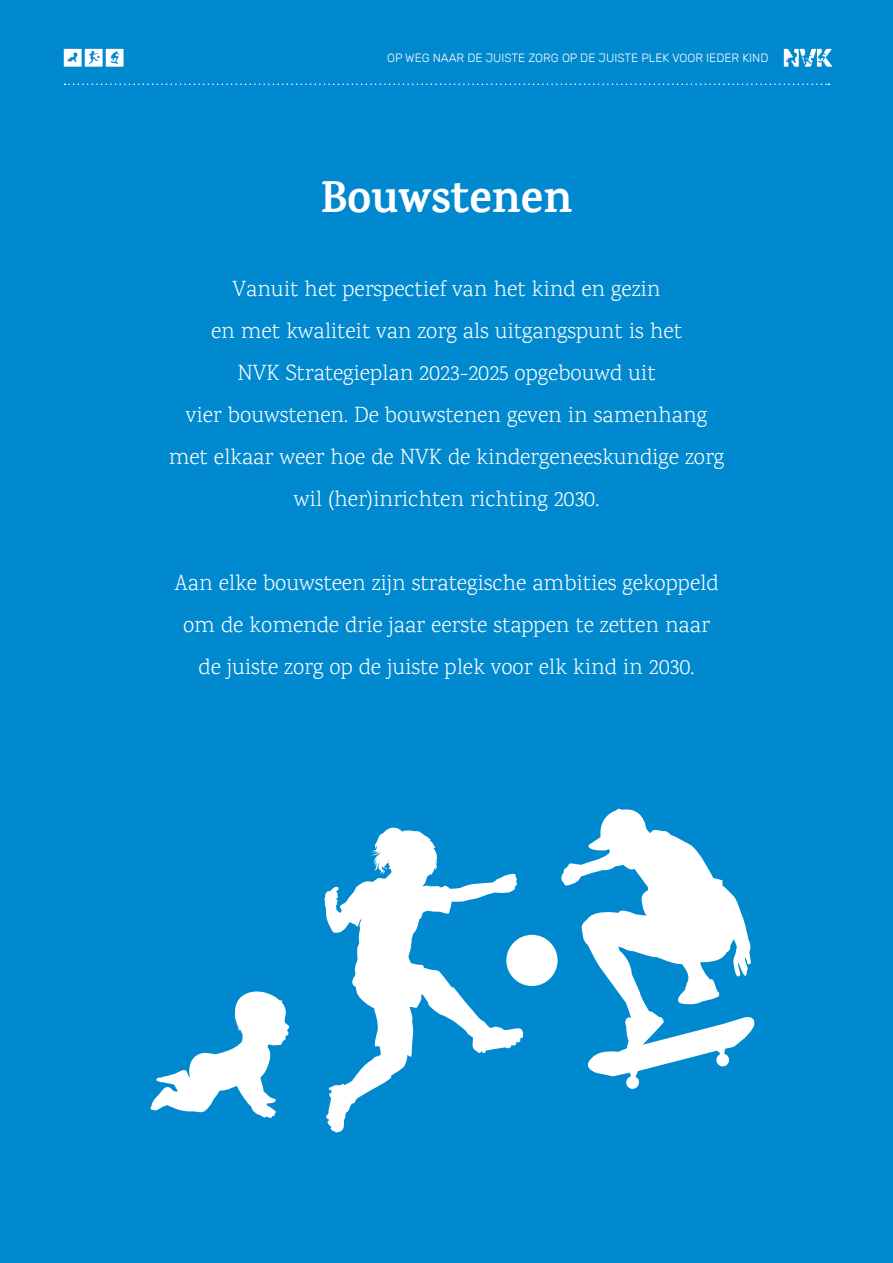
<style>
.page{position:relative;width:893px;height:1263px;background:#0089cf}
.page>*{position:absolute;margin:0;border:0;box-sizing:border-box;transform-origin:0 0}
.t1{font:700 45px "Karma";color:#fff}
.t2{font:300 22.5px/42px "Karma";color:#fff;text-align:center}
.t3{font:300 12px "Rubik";color:#fff}
</style>
<div class="page">
<svg style="left:784px;top:49px;width:48px;height:18px"></svg>
<svg style="left:65px;top:84px;width:764px;height:1px"></svg>
<svg style="left:64px;top:49px;width:60px;height:18px"></svg>
<svg style="left:324px;top:827px;width:199px;height:305px"></svg>
<div style="left:506px;top:935px;width:52px;height:51px;background:#fff;border-radius:50%"></div>
<svg style="left:561px;top:809px;width:194px;height:280px"></svg>
<svg style="left:150px;top:991px;width:139px;height:127px"></svg>
<p class="t3" style="left:387px;top:51px;width:383px">OP WEG NAAR DE JUISTE ZORG OP DE JUISTE PLEK VOOR IEDER KIND</p>
<h1 class="t1" style="left:320px;top:170px;width:254px">Bouwstenen</h1>
<p class="t2" style="left:169px;top:269px;width:557px">Vanuit het perspectief van het kind en gezin<br>en met kwaliteit van zorg als uitgangspunt is het<br>NVK Strategieplan 2023-2025 opgebouwd uit<br>vier bouwstenen. De bouwstenen geven in samenhang met elkaar weer hoe de NVK de kindergeneeskundige zorg wil (her)inrichten richting 2030.</p>
<p class="t2" style="left:174px;top:563px;width:546px">Aan elke bouwsteen zijn strategische ambities gekoppeld om de komende drie jaar eerste stappen te zetten naar de juiste zorg op de juiste plek voor elk kind in 2030.</p>
</div>
